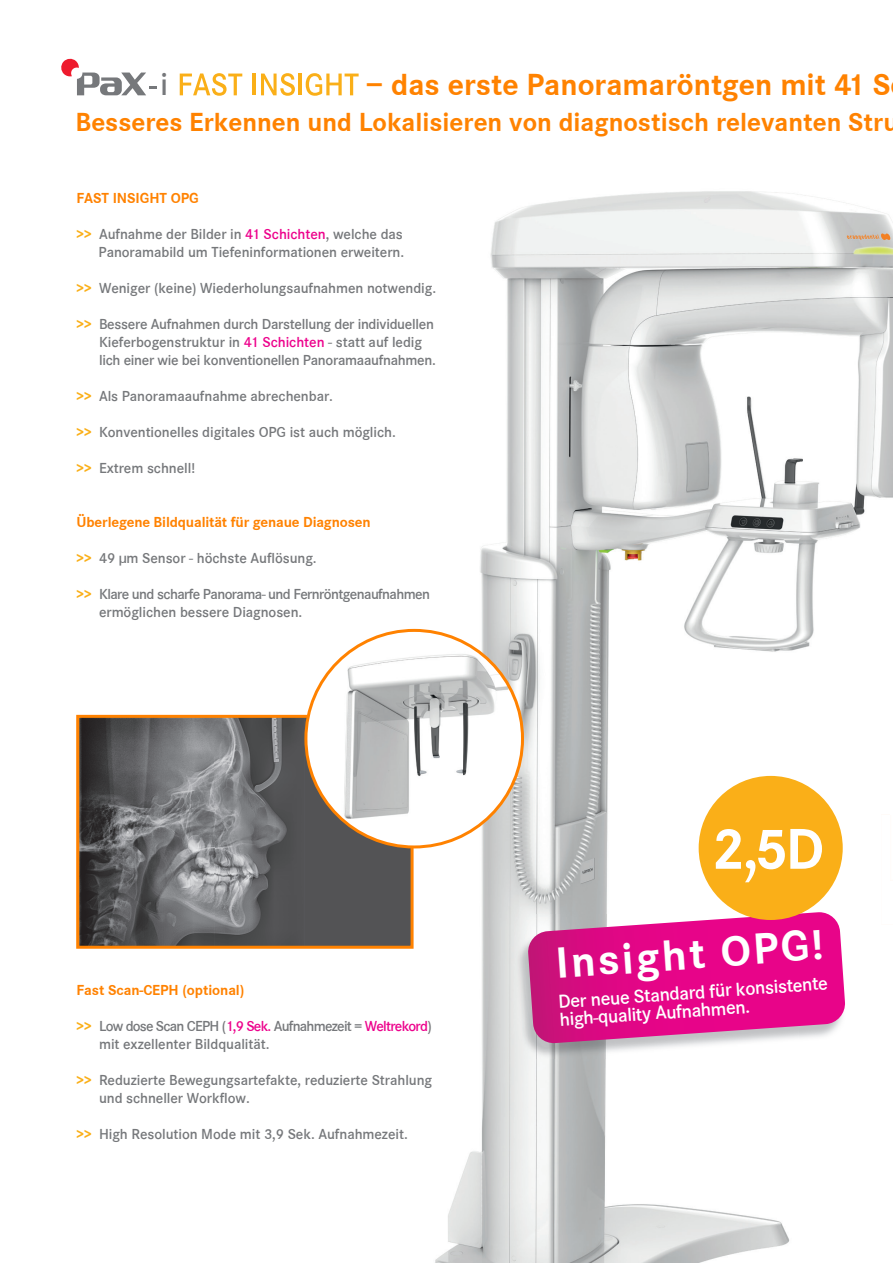
<style>
.page{position:relative;width:893px;height:1263px;background:#fff}
.page>*{position:absolute;margin:0;border:0;box-sizing:border-box;transform-origin:0 0}
.t1{font:59.7px "Corporate S Bold";color:#fff}
.t2{font:45px "Corporate S Bold";color:#fff}
.t3{font:32.7px "Corporate S Demi";color:#76787b;scale:.95 1}
.t4{font:31.5px "Corporate S Bold";color:#ff8200}
.t5{font:27px "Corporate S Bold";color:#ff8200}
.t6{font:19.5px/18px "Corporate S Demi";color:#fff}
.t7{font:15px/18px "Corporate S Demi";letter-spacing:-.005em;color:#76787b}
.t8{font:15px "Corporate S Bold";letter-spacing:-.01em;color:#ff8200}
.t9{font:15px/18px "Corporate S Demi";letter-spacing:-.04em;color:#76787b}
.t10{font:15px/18px "Corporate S Demi";letter-spacing:-.05em;color:#76787b}
.s1{font-family:"Corporate S Bold";color:#faaf18}
.s2{color:#ed028c}
</style>
<div class="page">
<img style="left:410px;top:191px;width:483px;height:1072px">
<div style="left:78px;top:716px;width:334px;height:231px;background:#535355"></div>
<img style="left:80px;top:719px;width:214px;height:226px">
<div style="left:76px;top:715px;width:338px;height:234px;border:3px solid #ff8200"></div>
<svg style="left:306px;top:630px;width:216px;height:217px"></svg>
<img style="left:324px;top:637px;width:184px;height:205px">
<img style="left:880px;top:813px;width:13px;height:112px">
<img style="left:890px;top:761px;width:3px;height:52px">
<img style="left:890px;top:814px;width:3px;height:66px">
<img style="left:516px;top:914px;width:330px;height:144px">
<svg style="left:527px;top:912px;width:319px;height:132px;background:#e02c95"></svg>
<svg style="left:61px;top:59px;width:95px;height:36px"></svg>
<svg style="left:180px;top:73px;width:62px;height:23px"></svg>
<hr style="left:253px;top:74px;width:3px;height:21px;background:#faaf18">
<svg style="left:261px;top:73px;width:34px;height:23px"></svg>
<hr style="left:299px;top:74px;width:3px;height:21px;background:#faaf18">
<svg style="left:306px;top:73px;width:53px;height:23px"></svg>
<div style="left:699px;top:776px;width:144px;height:144px;background:#faaf18;border-radius:50%"></div>
<h3 class="t4" style="left:365px;top:66px;width:527px">– das erste Panoramaröntgen mit 41 S</h3>
<h3 class="t3" style="left:161px;top:66px;width:9px">i</h3>
<h3 class="t5" style="left:75px;top:106px;width:824px">Besseres Erkennen und Lokalisieren von diagnostisch relevanten Stru</h3>
<p class="t8" style="left:77px;top:189px;width:124px">FAST INSIGHT OPG</p>
<p class="t7" style="left:77px;top:225px;width:329px;text-align:right"><span class="s1">&gt;&gt;</span> Aufnahme der Bilder in <span class="s2">41 Schichten</span>, welche das<br>Panoramabild um Tiefeninformationen erweitern.</p>
<p class="t7" style="left:77px;top:279px;width:361px"><span class="s1">&gt;&gt;</span> Weniger (keine) Wiederholungsaufnahmen notwendig.</p>
<p class="t7" style="left:99px;top:315px;width:338px;text-indent:-23px"><span class="s1">&gt;&gt;</span> Bessere Aufnahmen durch Darstellung der individuellen<br>Kieferbogenstruktur in <span class="s2">41 Schichten</span> - statt auf ledig lich einer wie bei konventionellen Panoramaaufnahmen.</p>
<p class="t7" style="left:77px;top:387px;width:258px"><span class="s1">&gt;&gt;</span> Als Panoramaaufnahme abrechenbar.</p>
<p class="t7" style="left:77px;top:423px;width:321px"><span class="s1">&gt;&gt;</span> Konventionelles digitales OPG ist auch möglich.</p>
<p class="t7" style="left:77px;top:459px;width:120px"><span class="s1">&gt;&gt;</span> Extrem schnell!</p>
<p class="t8" style="left:77px;top:513px;width:296px">Überlegene Bildqualität für genaue Diagnosen</p>
<p class="t7" style="left:77px;top:549px;width:242px"><span class="s1">&gt;&gt;</span> 49 µm Sensor - höchste Auflösung.</p>
<p class="t9" style="left:99px;top:585px;width:332px;text-indent:-23px"><span class="s1">&gt;&gt;</span> Klare und scharfe Panorama- und Fernröntgenaufnahmen ermöglichen bessere Diagnosen.</p>
<p class="t8" style="left:77px;top:981px;width:169px">Fast Scan-CEPH (optional)</p>
<p class="t10" style="left:99px;top:1017px;width:334px;text-indent:-23px"><span class="s1">&gt;&gt;</span> Low dose Scan CEPH (<span class="s2">1,9 Sek.</span> Aufnahmezeit = <span class="s2">Weltrekord</span>) mit exzellenter Bildqualität.</p>
<p class="t7" style="left:99px;top:1071px;width:335px;text-indent:-23px"><span class="s1">&gt;&gt;</span> Reduzierte Bewegungsartefakte, reduzierte Strahlung und schneller Workflow.</p>
<p class="t7" style="left:77px;top:1125px;width:333px"><span class="s1">&gt;&gt;</span> High Resolution Mode mit 3,9 Sek. Aufnahmezeit.</p>
<h1 class="t1" style="left:711px;top:815px;width:114px">2,5D</h1>
<h2 class="t2" style="left:554px;top:937px;width:269px;rotate:-4deg">Insight OPG!</h2>
<h3 class="t6" style="left:558px;top:993px;width:272px;rotate:-4deg">Der neue Standard für konsistente high-quality Aufnahmen.</h3>
</div>
